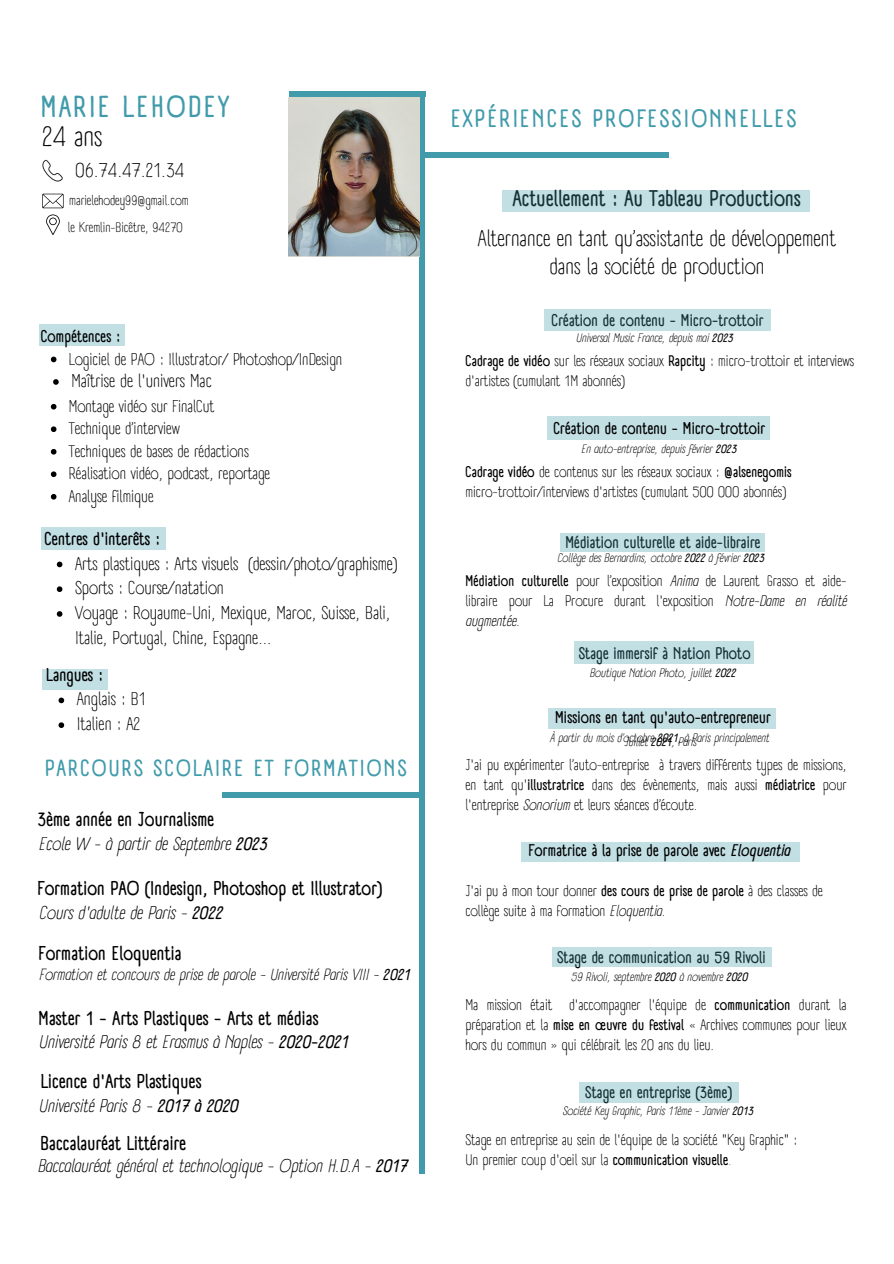
<style>
.page{position:relative;width:894px;height:1264px;background:#fff}
.page>*{position:absolute;margin:0;border:0;box-sizing:border-box;transform-origin:0 0}
.t1{font:700 29.7px "A Day Without Sun Text";letter-spacing:.08em;color:#419bab}
.t2{font:27.75px "A Day Without Sun Text";color:#000}
.t3{font:700 24.45px "A Day Without Sun Text";letter-spacing:.09em;color:#419bab}
.t4{font:700 22.8px "A Day Without Sun Text";letter-spacing:.09em;color:#419bab}
.t5{font:22.2px/28.2px "A Day Without Sun Text";color:#000;text-align:center}
.t6{font:700 22.2px "A Day Without Sun Text";color:#000}
.t7{font:19.8px "A Day Without Sun Text";color:#000}
.t8{font:700 19.5px "A Day Without Sun Text";color:#000}
.t9{font:18px/24.8px "A Day Without Sun Text";color:#000}
.t10{font:italic 18px "A Day Without Sun Text";color:#000}
.t11{font:700 18px "A Day Without Sun Text";color:#000}
.t12{font:700 16.5px "A Day Without Sun Text";color:#000}
.t13{font:16.5px "A Day Without Sun Text";color:#000}
.t14{font:italic 15.75px "A Day Without Sun Text";color:#000}
.t15{font:15px/20.2px "A Day Without Sun Text";color:#000;text-align:justify}
.t16{font:13.5px "A Day Without Sun Text";color:#000}
.t17{font:italic 12px "A Day Without Sun Text";color:#000}
.s1{font-weight:700}
.s2{font-style:italic}
.s3{color:#737373}
</style>
<div class="page">
<div style="left:419px;top:97px;width:6px;height:1076px;background:#419bab"></div>
<div style="left:289px;top:91px;width:136px;height:6px;background:#419bab"></div>
<img style="left:289px;top:97px;width:130px;height:160px">
<div style="left:544px;top:309px;width:226px;height:21px;background:#c2dfe4"></div>
<div style="left:546px;top:416px;width:223px;height:24px;background:#c2dfe4"></div>
<div style="left:559px;top:533px;width:205px;height:18px;background:#c2dfe4"></div>
<div style="left:574px;top:641px;width:179px;height:23px;background:#c2dfe4"></div>
<div style="left:551px;top:947px;width:220px;height:19px;background:#c2dfe4"></div>
<div style="left:223px;top:791px;width:201px;height:6px;background:#419bab"></div>
<div style="left:425px;top:152px;width:243px;height:6px;background:#419bab"></div>
<div style="left:579px;top:1081px;width:159px;height:21px;background:#c2dfe4"></div>
<div style="left:548px;top:708px;width:227px;height:20px;background:#c2dfe4"></div>
<svg style="left:46px;top:214px;width:14px;height:21px"></svg>
<svg style="left:42px;top:194px;width:22px;height:14px"></svg>
<div style="left:521px;top:842px;width:278px;height:19px;background:#c2dfe4"></div>
<svg style="left:42px;top:159px;width:21px;height:22px"></svg>
<div style="left:39px;top:325px;width:85px;height:21px;background:#c2dfe4"></div>
<div style="left:41px;top:527px;width:125px;height:23px;background:#c2dfe4"></div>
<div style="left:43px;top:669px;width:65px;height:20px;background:#c2dfe4"></div>
<svg style="left:51px;top:356px;width:5px;height:6px"></svg>
<svg style="left:53px;top:379px;width:6px;height:6px"></svg>
<svg style="left:51px;top:404px;width:5px;height:5px"></svg>
<svg style="left:51px;top:426px;width:5px;height:6px"></svg>
<svg style="left:51px;top:449px;width:5px;height:5px"></svg>
<svg style="left:51px;top:471px;width:5px;height:6px"></svg>
<svg style="left:51px;top:494px;width:5px;height:5px"></svg>
<svg style="left:57px;top:561px;width:5px;height:6px"></svg>
<svg style="left:57px;top:586px;width:5px;height:6px"></svg>
<svg style="left:57px;top:611px;width:5px;height:5px"></svg>
<svg style="left:58px;top:697px;width:6px;height:6px"></svg>
<svg style="left:58px;top:722px;width:6px;height:6px"></svg>
<div style="left:502px;top:190px;width:307px;height:21px;background:#c2dfe4"></div>
<p class="t1" style="left:41px;top:88px;width:191px">MARIE LEHODEY</p>
<p class="t2" style="left:42px;top:119px;width:62px">24 ans</p>
<p class="t7" style="left:75px;top:158px;width:110px">06.74.47.21.34</p>
<p class="t16" style="left:69px;top:193px;width:121px">marielehodey99@gmail.com</p>
<p class="t16" style="left:68px;top:219px;width:116px">le Kremlin-Bicêtre, 94270</p>
<p class="t12" style="left:41px;top:326px;width:81px">Compétences :</p>
<p class="t13" style="left:69px;top:349px;width:275px">Logiciel de PAO : Illustrator/ Photoshop/InDesign</p>
<p class="t9" style="left:71px;top:368px;width:142px">Maîtrise de l'univers Mac</p>
<p class="t13" style="left:69px;top:396px;width:147px">Montage vidéo sur FinalCut</p>
<p class="t13" style="left:69px;top:418px;width:112px">Technique d’interview</p>
<p class="t13" style="left:69px;top:441px;width:181px">Techniques de bases de rédactions</p>
<p class="t13" style="left:69px;top:463px;width:203px">Réalisation vidéo, podcast, reportage</p>
<p class="t13" style="left:69px;top:486px;width:86px">Analyse filmique</p>
<p class="t11" style="left:44px;top:527px;width:118px">Centres d'interêts :</p>
<p class="t9" style="left:75px;top:551px;width:323px">Arts plastiques : Arts visuels (dessin/photo/graphisme)</p>
<p class="t9" style="left:75px;top:575px;width:150px">Sports : Course/natation</p>
<p class="t9" style="left:75px;top:600px;width:317px">Voyage : Royaume-Uni, Mexique, Maroc, Suisse, Bali,<br>Italie, Portugal, Chine, Espagne...</p>
<p class="t11" style="left:46px;top:663px;width:59px">Langues :</p>
<p class="t9" style="left:77px;top:687px;width:71px">Anglais : B1</p>
<p class="t9" style="left:77px;top:711px;width:65px">Italien : A2</p>
<p class="t4" style="left:45px;top:754px;width:363px">PARCOURS SCOLAIRE ET FORMATIONS</p>
<p class="t8" style="left:38px;top:807px;width:178px">3ème année en Journalisme</p>
<p class="t10" style="left:39px;top:832px;width:230px">Ecole W - à partir de Septembre <span class="s1">2023</span></p>
<p class="t8" style="left:38px;top:876px;width:346px">Formation PAO (Indesign, Photoshop et Illustrator)</p>
<p class="t10" style="left:39px;top:901px;width:185px">Cours d'adulte de Paris - <span class="s1">2022</span></p>
<p class="t8" style="left:39px;top:941px;width:144px">Formation Eloquentia</p>
<p class="t14" style="left:39px;top:965px;width:372px">Formation et concours de prise de parole - Université Paris VIII - <span class="s1">2021</span></p>
<p class="t8" style="left:39px;top:1006px;width:281px">Master 1 - Arts Plastiques - Arts et médias</p>
<p class="t10" style="left:39px;top:1031px;width:311px">Université Paris 8 et Erasmus à Naples - <span class="s1">2020-2021</span></p>
<p class="t8" style="left:41px;top:1069px;width:162px">Licence d'Arts Plastiques</p>
<p class="t10" style="left:39px;top:1094px;width:201px">Université Paris 8 - <span class="s1">2017 à 2020</span></p>
<p class="t8" style="left:41px;top:1131px;width:147px">Baccalauréat Littéraire</p>
<p class="t10" style="left:37px;top:1154px;width:371px">Baccalauréat général et technologique - Option H.D.A - <span class="s1">2017</span></p>
<p class="t3" style="left:451px;top:103px;width:346px">EXPÉRIENCES PROFESSIONNELLES</p>
<p class="t6" style="left:512px;top:185px;width:289px">Actuellement : Au Tableau Productions</p>
<p class="t5" style="left:478px;top:224px;width:359px">Alternance en tant qu’assistante de développement dans la société de production</p>
<p class="t12" style="left:551px;top:310px;width:213px">Création de contenu - Micro-trottoir</p>
<p class="t17" style="left:575px;top:330px;width:158px">Universal Music France, depuis mai <span class="s1">2023</span></p>
<p class="t15" style="left:465px;top:350px;width:390px"><span class="s1">Cadrage de vidéo</span> sur les réseaux sociaux <span class="s1">Rapcity</span> : micro-trottoir et interviews d'artistes (cumulant 1M abonnés)</p>
<p class="t12" style="left:553px;top:418px;width:213px">Création de contenu - Micro-trottoir</p>
<p class="t17" style="left:581px;top:442px;width:157px">En auto-entreprise, depuis février <span class="s1">2023</span></p>
<p class="t15" style="left:465px;top:461px;width:328px"><span class="s1">Cadrage vidéo</span> de contenus sur les réseaux sociaux : <span class="s1">@alsenegomis</span></p>
<p class="t15" style="left:465px;top:482px;width:322px">micro-trottoir/interviews d'artistes (cumulant 500 000 abonnés)</p>
<p class="t12" style="left:565px;top:532px;width:197px">Médiation culturelle et aide-libraire</p>
<p class="t17" style="left:557px;top:551px;width:208px">Collège des Bernardins, octobre <span class="s1">2022</span> à février <span class="s1">2023</span></p>
<p class="t15" style="left:465px;top:570px;width:382px"><span class="s1">Médiation culturelle</span> pour l’exposition <span class="s2">Anima</span> de Laurent Grasso et aide&shy;libraire pour La Procure durant l'exposition <span class="s2">Notre-Dame en réalité augmentée.</span></p>
<p class="t12" style="left:578px;top:643px;width:173px">Stage immersif à Nation Photo</p>
<p class="t17" style="left:589px;top:665px;width:148px">Boutique Nation Photo, juillet <span class="s1">2022</span></p>
<p class="t12" style="left:555px;top:707px;width:217px">Missions en tant qu'auto-entrepreneur</p>
<p class="t17" style="left:549px;top:730px;width:221px">À partir du mois d’octobre <span class="s1">2021</span>, à Paris principalement</p>
<p class="t17" style="left:624px;top:734px;width:74px">Juillet <span class="s1">2021</span>, Paris</p>
<p class="t15" style="left:465px;top:754px;width:382px">J'ai pu expérimenter l’auto-entreprise à travers différents types de missions, en tant qu'<span class="s1">illustratrice</span> dans des évènements, mais aussi <span class="s1">médiatrice</span> pour l'entreprise <span class="s2">Sonorium</span> et leurs séances d’écoute.</p>
<p class="t12" style="left:528px;top:840px;width:263px">Formatrice à la prise de parole avec <span class="s2">Eloquentia</span></p>
<p class="t15" style="left:465px;top:880px;width:359px">J'ai pu à mon tour donner <span class="s1">des cours de prise de parole</span> à des classes de collège suite à ma formation <span class="s2">Eloquentia</span>.</p>
<p class="t12" style="left:557px;top:947px;width:210px">Stage de communication au 59 Rivoli</p>
<p class="t17" style="left:570px;top:969px;width:178px">59 Rivoli, septembre <span class="s1">2020</span> à novembre <span class="s1">2020</span></p>
<p class="t15" style="left:465px;top:994px;width:382px">Ma mission était d'accompagner l'équipe de <span class="s1">communication</span> durant la préparation et la <span class="s1">mise en œuvre du festival</span> « Archives communes pour lieux hors du commun » qui célébrait les 20 ans du lieu.</p>
<p class="t12" style="left:585px;top:1081px;width:148px">Stage en entreprise (3ème)</p>
<p class="t17" style="left:562px;top:1103px;width:192px">Société Key Graphic, Paris 11ème - Janvier <span class="s1">2013</span></p>
<p class="t15" style="left:465px;top:1129px;width:333px">Stage en entreprise au sein de l'équipe de la société "Key Graphic" :</p>
<p class="t15" style="left:465px;top:1149px;width:268px">Un premier coup d'oeil sur la <span class="s1">communication visuelle</span><span class="s3">.</span></p>
</div>
